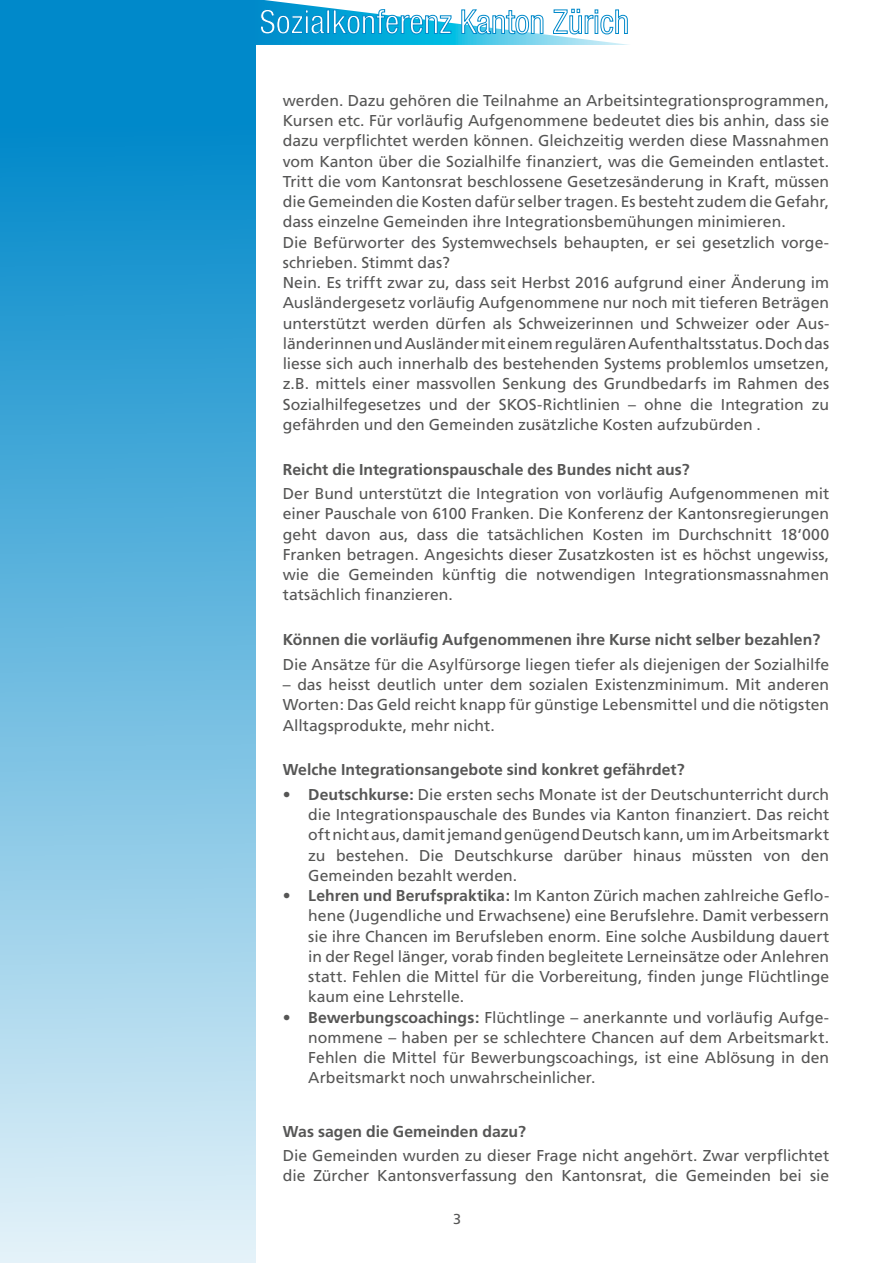
<style>
.page{position:relative;width:893px;height:1263px;background:#fff}
.page>*{position:absolute;margin:0;border:0;box-sizing:border-box;transform-origin:0 0}
.t1{font:15.75px/20.2px "Frutiger";color:#565655;text-align:justify}
.t2{font:700 15.75px "Frutiger";letter-spacing:.005em;color:#565655}
.t3{font:14.4px "Frutiger";color:#565655}
.s1{font-weight:700}
</style>
<div class="page">
<div style="left:0;top:0;width:255px;height:1263px;background:linear-gradient(to bottom,#007fc6,#e3f1f8)"></div>
<svg style="left:253px;top:0;width:376px;height:45px"></svg>
<p class="t1" style="left:283px;top:90px;width:548px;text-align:left">werden. Dazu gehören die Teilnahme an Arbeitsintegrationsprogrammen, Kursen etc. Für vorläufig Aufgenommene bedeutet dies bis anhin, dass sie dazu verpflichtet werden können. Gleichzeitig werden diese Massnahmen vom Kanton über die Sozialhilfe finanziert, was die Gemeinden entlastet.<br>Tritt die vom Kantonsrat beschlossene Gesetzesänderung in Kraft, müssen die Gemeinden die Kosten dafür selber tragen. Es besteht zudem die Gefahr, dass einzelne Gemeinden ihre Integrationsbemühungen minimieren.<br>Die Befürworter des Systemwechsels behaupten, er sei gesetzlich vorge&shy;schrieben. Stimmt das?<br>Nein. Es trifft zwar zu, dass seit Herbst 2016 aufgrund einer Änderung im Ausländergesetz vorläufig Aufgenommene nur noch mit tieferen Beträgen unterstützt werden dürfen als Schweizerinnen und Schweizer oder Aus&shy;länderinnen und Ausländer mit einem regulären Aufenthaltsstatus. Doch das liesse sich auch innerhalb des bestehenden Systems problemlos umsetzen, z.B. mittels einer massvollen Senkung des Grundbedarfs im Rahmen des Sozialhilfegesetzes und der SKOS-Richtlinien – ohne die Integration zu gefährden und den Gemeinden zusätzliche Kosten aufzubürden .</p>
<p class="t2" style="left:283px;top:460px;width:408px">Reicht die Integrationspauschale des Bundes nicht aus?</p>
<p class="t1" style="left:283px;top:483px;width:548px">Der Bund unterstützt die Integration von vorläufig Aufgenommenen mit einer Pauschale von 6100 Franken. Die Konferenz der Kantonsregierungen geht davon aus, dass die tatsächlichen Kosten im Durchschnitt 18‘000<br>Franken betragen. Angesichts dieser Zusatzkosten ist es höchst ungewiss, wie die Gemeinden künftig die notwendigen Integrationsmassnahmen tatsächlich finanzieren.</p>
<p class="t2" style="left:283px;top:630px;width:539px">Können die vorläufig Aufgenommenen ihre Kurse nicht selber bezahlen?</p>
<p class="t1" style="left:283px;top:654px;width:548px">Die Ansätze für die Asylfürsorge liegen tiefer als diejenigen der Sozialhilfe</p>
<p class="t1" style="left:283px;top:674px;width:548px">– das heisst deutlich unter dem sozialen Existenzminimum. Mit anderen Worten: Das Geld reicht knapp für günstige Lebensmittel und die nötigsten Alltagsprodukte, mehr nicht.</p>
<p class="t2" style="left:283px;top:760px;width:403px">Welche Integrationsangebote sind konkret gefährdet?</p>
<p class="t1" style="left:308px;top:784px;width:522px;text-indent:-26px">• <span class="s1">Deutschkurse:</span> Die ersten sechs Monate ist der Deutschunterricht durch die Integrationspauschale des Bundes via Kanton finanziert. Das reicht oft nicht aus, damit jemand genügend Deutsch kann, um im Arbeitsmarkt zu bestehen. Die Deutschkurse darüber hinaus müssten von den Gemeinden bezahlt werden.</p>
<p class="t1" style="left:308px;top:885px;width:522px;text-indent:-26px">• <span class="s1">Lehren und Berufspraktika:</span> Im Kanton Zürich machen zahlreiche Geflo&shy;hene (Jugendliche und Erwachsene) eine Berufslehre. Damit verbessern sie ihre Chancen im Berufsleben enorm. Eine solche Ausbildung dauert in der Regel länger, vorab finden begleitete Lerneinsätze oder Anlehren statt. Fehlen die Mittel für die Vorbereitung, finden junge Flüchtlinge kaum eine Lehrstelle.</p>
<p class="t1" style="left:308px;top:1007px;width:522px;text-indent:-26px">• <span class="s1">Bewerbungscoachings:</span> Flüchtlinge – anerkannte und vorläufig Aufge&shy;nommene – haben per se schlechtere Chancen auf dem Arbeitsmarkt.<br>Fehlen die Mittel für Bewerbungscoachings, ist eine Ablösung in den Arbeitsmarkt noch unwahrscheinlicher.</p>
<p class="t2" style="left:283px;top:1122px;width:245px">Was sagen die Gemeinden dazu?</p>
<p class="t1" style="left:283px;top:1145px;width:548px">Die Gemeinden wurden zu dieser Frage nicht angehört. Zwar verpflichtet die Zürcher Kantonsverfassung den Kantonsrat, die Gemeinden bei sie</p>
<p class="t3" style="left:453px;top:1211px;width:10px">3</p>
</div>
